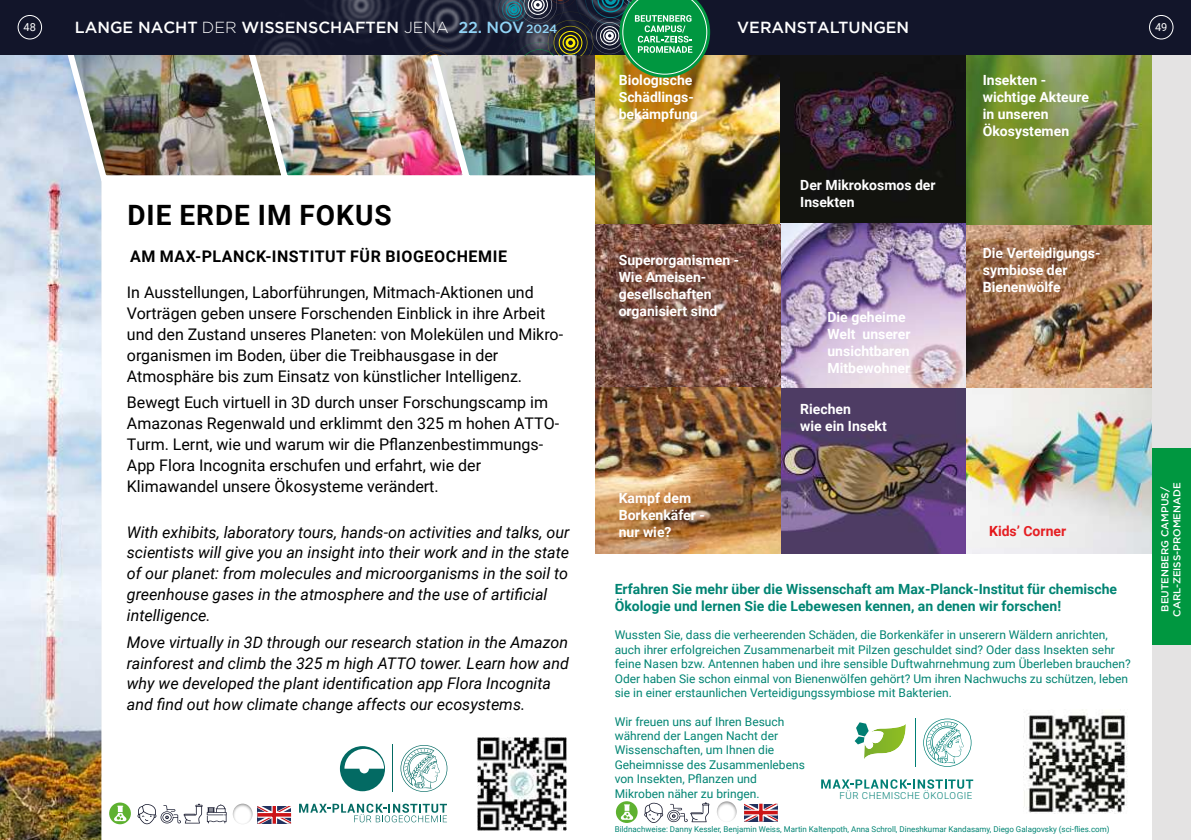
<style>
.page{position:relative;width:1191px;height:840px;background:#fff}
.page>*{position:absolute;margin:0;border:0;box-sizing:border-box;transform-origin:0 0}
.t1{font:700 28px "Roboto";letter-spacing:.035em;color:#000}
.t2{font:16px/20.8px "Roboto";color:#000}
.t3{font:italic 16px/20.8px "Roboto";color:#000}
.t4{font:500 16px "Gotham";color:#fff}
.t5{font:700 16px "Roboto";letter-spacing:.035em;color:#000}
.t6{font:700 14px/16.8px "Roboto";color:#fff}
.t7{font:700 14px/16.8px "Roboto";color:#008473}
.t8{font:700 14px "Roboto";color:#e51f23}
.t9{font:12px/14.4px "Roboto";color:#008473}
.t10{font:11px "Roboto";color:#fff}
.t11{font:500 10px/12px "Gotham";color:#fff;text-align:center}
.t12{font:300 9.8px "Roboto";letter-spacing:.05em;color:#007f75}
.t13{font:8px "Roboto";color:#008473}
.s1{font-weight:300}
.s2{color:#92d5f7}
.s3{font-size:12px;color:#92d5f7}
.s4{font-style:inherit}
.s5{color:#e41518}
</style>
<div class="page">
<img style="left:0;top:54px;width:131px;height:785px">
<img style="left:477px;top:737px;width:89px;height:92px">
<svg style="left:299px;top:803px;width:148px;height:18px"></svg>
<svg style="left:400px;top:745px;width:47px;height:46px"></svg>
<hr style="left:392px;top:744px;width:1px;height:47px;background:#036a63">
<svg style="left:340px;top:746px;width:45px;height:44px"></svg>
<svg style="left:109px;top:802px;width:22px;height:21px"></svg>
<svg style="left:114px;top:805px;width:13px;height:15px"></svg>
<svg style="left:137px;top:803px;width:83px;height:20px"></svg>
<svg style="left:220px;top:803px;width:48px;height:21px"></svg>
<img style="left:595px;top:54px;width:556px;height:499px">
<svg style="left:923px;top:718px;width:48px;height:48px"></svg>
<hr style="left:915px;top:718px;width:1px;height:48px;background:#007f75">
<svg style="left:854px;top:722px;width:51px;height:37px"></svg>
<svg style="left:821px;top:779px;width:152px;height:9px"></svg>
<img style="left:1023px;top:709px;width:105px;height:103px">
<svg style="left:704px;top:801px;width:48px;height:22px"></svg>
<svg style="left:616px;top:800px;width:21px;height:22px"></svg>
<svg style="left:620px;top:803px;width:13px;height:16px"></svg>
<svg style="left:644px;top:801px;width:65px;height:21px"></svg>
<div style="left:1151px;top:45px;width:40px;height:794px;background:#e4e3e3"></div>
<div style="left:1151px;top:448px;width:40px;height:196px;background:#009740"></div>
<div style="left:0;top:0;width:1191px;height:54px;background:#12152a"></div>
<div style="left:18px;top:15px;width:24px;height:24px;border:1px solid #fff;border-radius:50%"></div>
<div style="left:1149px;top:15px;width:24px;height:24px;border:1px solid #fff;border-radius:50%"></div>
<img style="left:57px;top:0;width:653px;height:184px">
<svg style="left:744px;top:803px;width:33px;height:18px"></svg>
<svg style="left:257px;top:805px;width:34px;height:18px"></svg>
<p class="t10" style="left:24px;top:21px;width:14px">48</p>
<h2 class="t4" style="left:75px;top:18px;width:484px">LANGE NACHT <span class="s1">DER</span> WISSENSCHAFTEN <span class="s1">JENA</span> <span class="s2">22. NOV</span> <span class="s3">2024</span></h2>
<h2 class="t4" style="left:737px;top:18px;width:173px">VERANSTALTUNGEN</h2>
<p class="t10" style="left:1155px;top:21px;width:14px">49</p>
<h1 class="t1" style="left:127px;top:195px;width:266px">DIE ERDE IM FOKUS</h1>
<h2 class="t5" style="left:130px;top:245px;width:378px">AM MAX-PLANCK-INSTITUT FÜR BIOGEOCHEMIE</h2>
<p class="t2" style="left:127px;top:281px;width:438px">In Ausstellungen, Laborführungen, Mitmach-Aktionen und Vorträgen geben unsere Forschenden Einblick in ihre Arbeit und den Zustand unseres Planeten: von Molekülen und Mikro&shy;organismen im Boden, über die Treibhausgase in der Atmosphäre bis zum Einsatz von künstlicher Intelligenz.</p>
<p class="t2" style="left:127px;top:391px;width:434px">Bewegt Euch virtuell in 3D durch unser Forschungscamp im Amazonas Regenwald und erklimmt den 325 m hohen ATTO-Turm. Lernt<span class="s4">,</span> wie und warum wir die P昀氀anzenbestimmungs-App Flora Incognita erschufen und erfahrt, wie der Klimawandel unsere Ökosysteme verändert.</p>
<p class="t3" style="left:127px;top:520px;width:444px">With exhibits, laboratory tours, hands-on activities and talks, our scientists will give you an insight into their work and in the state of our planet: from molecules and microorganisms in the soil to greenhouse gases in the atmosphere and the use of arti昀椀cial intelligence.</p>
<p class="t3" style="left:127px;top:630px;width:443px">Move virtually in 3D through our research station in the Amazon rainforest and climb the 325 m high ATTO tower. Learn how and why we developed the plant identi昀椀cation app Flora Incognita and 昀椀nd out how climate change affects our ecosystems.</p>
<p class="t6" style="left:619px;top:73px;width:81px">Biologische<br>Schädlings&shy;bekämpfung</p>
<p class="t6" style="left:619px;top:253px;width:122px">Superorganismen -<br>Wie Ameisen&shy;gesellschaften organisiert sind</p>
<p class="t6" style="left:619px;top:490px;width:88px">Kampf dem<br>Borkenkäfer - nur wie?</p>
<p class="t6" style="left:800px;top:177px;width:137px">Der Mikrokosmos der<br>Insekten</p>
<p class="t6" style="left:827px;top:310px;width:85px">Die geheime<br>Welt unserer unsichtbaren<br>Mitbewohner</p>
<p class="t6" style="left:800px;top:402px;width:88px">Riechen<br>wie ein Insekt</p>
<p class="t6" style="left:982px;top:73px;width:108px">Insekten - wichtige Akteure in unseren<br>Ökosystemen</p>
<p class="t6" style="left:982px;top:246px;width:119px">Die Verteidigungs&shy;symbiose der<br>Bienenwölfe</p>
<p class="t8" style="left:989px;top:524px;width:79px"><span class="s5">K</span>ids’ Corner</p>
<p class="t7" style="left:615px;top:581px;width:504px">Erfahren Sie mehr über die Wissenschaft am Max-Planck-Institut für chemische<br>Ökologie und lernen Sie die Lebewesen kennen, an denen wir forschen!</p>
<p class="t9" style="left:615px;top:628px;width:517px">Wussten Sie, dass die verheerenden Schäden, die Borkenkäfer in unserern Wäldern anrichten, auch ihrer erfolgreichen Zusammenarbeit mit Pilzen geschuldet sind? Oder dass Insekten sehr feine Nasen bzw. Antennen haben und ihre sensible Duftwahrnehmung zum Überleben brauchen?<br>Oder haben Sie schon einmal von Bienenwölfen gehört? Um ihren Nachwuchs zu schützen, leben sie in einer erstaunlichen Verteidigungssymbiose mit Bakterien.</p>
<p class="t9" style="left:615px;top:714px;width:192px">Wir freuen uns auf Ihren Besuch während der Langen Nacht der<br>Wissenschaften, um Ihnen die<br>Geheimnisse des Zusammenlebens von Insekten, P昀氀anzen und<br>Mikroben näher zu bringen.</p>
<p class="t13" style="left:615px;top:823px;width:496px">Bildnachweise: Danny Kessler, Benjamin Weiss, Martin Kaltenpoth, Anna Schroll, Dineshkumar Kandasamy, Diego Galagovsky (sci-昀氀ies.com)</p>
<p class="t12" style="left:839px;top:789px;width:134px">FÜR CHEMISCHE ÖKOLOGIE</p>
<p class="t11" style="left:1159px;top:616px;width:135px;rotate:-90deg">BEUTENBERG CAMPUS/<br>CARL-ZEISS-PROMENADE</p>
</div>
